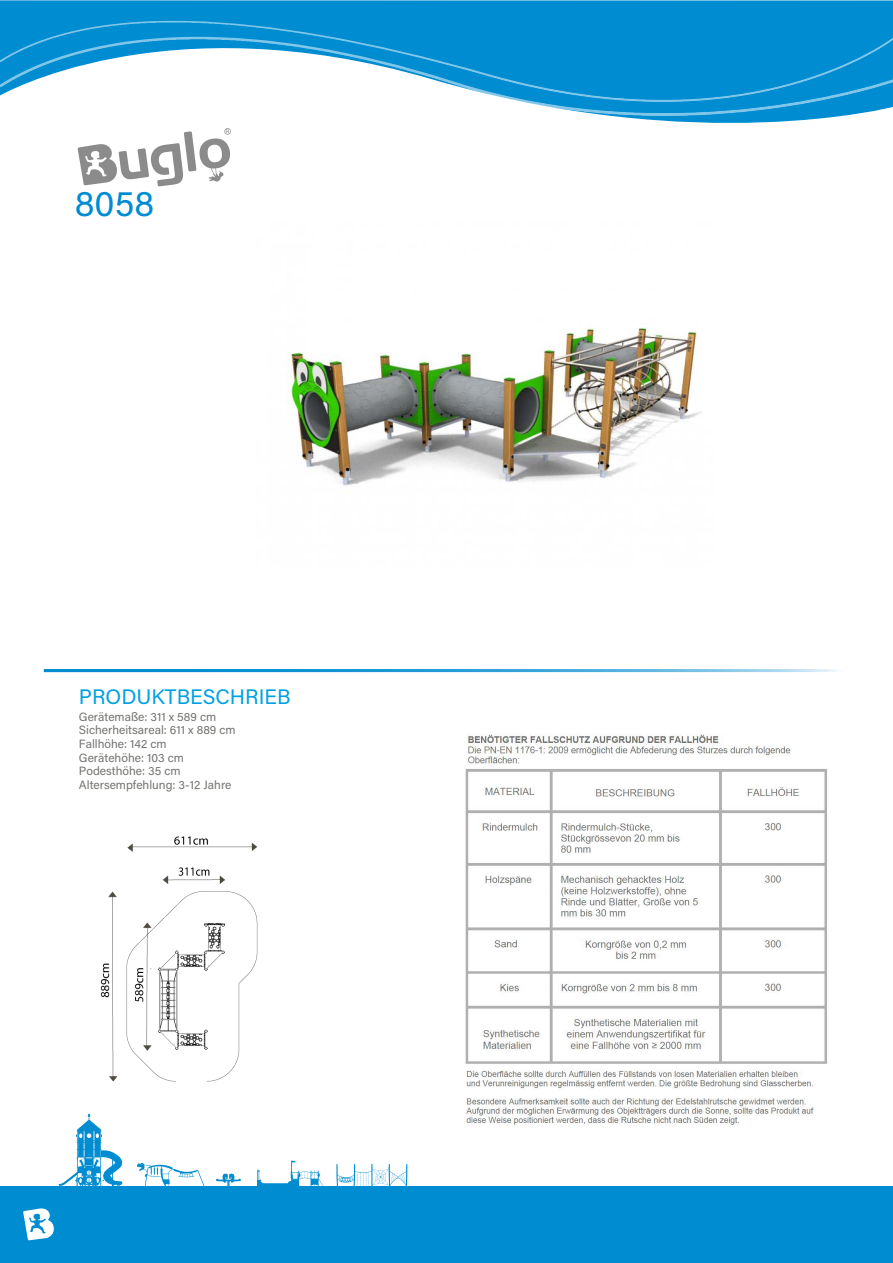
<style>
.page{position:relative;width:893px;height:1263px;background:#fff}
.page>*{position:absolute;margin:0;border:0;box-sizing:border-box;transform-origin:0 0}
.t1{font:36px "Acumin Pro";color:#008cd1}
.t2{font:21px "Acumin Pro";color:#00a1e3}
.t3{font:12px/13.6px "Acumin Pro";color:#737370}
</style>
<div class="page">
<img style="left:79px;top:157px;width:151px;height:30px">
<img style="left:465px;top:734px;width:362px;height:393px">
<img style="left:286px;top:327px;width:416px;height:159px">
<svg style="left:0;top:0;width:893px;height:157px"></svg>
<img style="left:0;top:102px;width:893px;height:14px">
<img style="left:0;top:21px;width:893px;height:81px">
<hr style="left:44px;top:669px;width:807px;height:3px;background:#008cd1">
<div style="left:0;top:1186px;width:893px;height:77px;background:#008cd1"></div>
<svg style="left:257px;top:1161px;width:66px;height:25px"></svg>
<svg style="left:216px;top:1173px;width:25px;height:13px"></svg>
<svg style="left:336px;top:1163px;width:72px;height:23px"></svg>
<svg style="left:59px;top:1113px;width:63px;height:73px"></svg>
<svg style="left:137px;top:1163px;width:68px;height:23px"></svg>
<svg style="left:23px;top:1208px;width:31px;height:32px"></svg>
<img style="left:100px;top:836px;width:158px;height:246px">
<h1 class="t1" style="left:75px;top:178px;width:81px">8058</h1>
<h2 class="t2" style="left:79px;top:682px;width:213px">PRODUKTBESCHRIEB</h2>
<p class="t3" style="left:79px;top:709px;width:158px">Gerätemaße: 311 x 589 cm<br>Sicherheitsareal: 611 x 889 cm<br>Fallhöhe: 142 cm<br>Gerätehöhe: 103 cm<br>Podesthöhe: 35 cm<br>Altersempfehlung: 3-12 Jahre</p>
</div>
